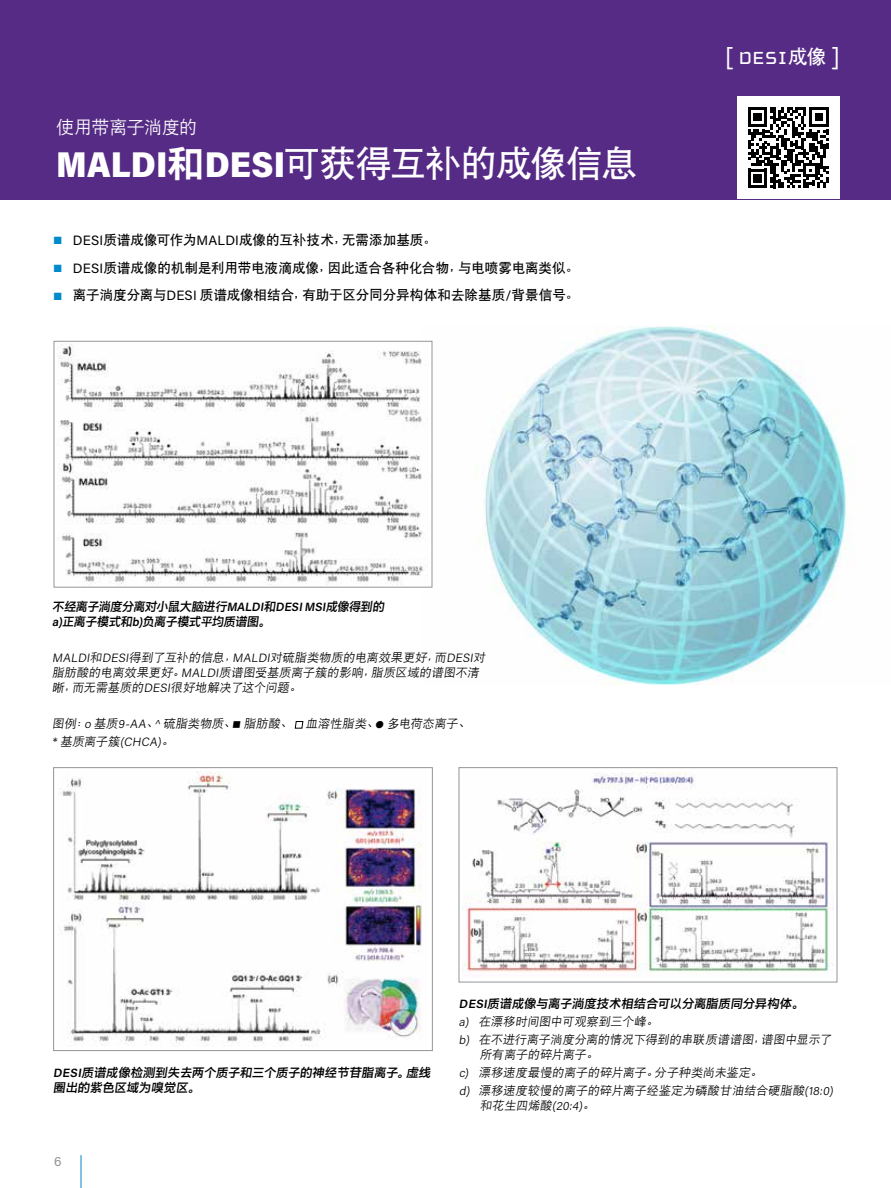
<style>
.page{position:relative;width:891px;height:1188px;background:#fff}
.page>*{position:absolute;margin:0;border:0;box-sizing:border-box;transform-origin:0 0}
.t1{font:700 36px "AR Hei GB";letter-spacing:-.02em;color:#fff}
.t2{font:25.5px "Cholla Unicase";color:#fff}
.t3{font:500 18px "AR Hei GB";letter-spacing:-.025em;color:#fff}
.t4{font:700 13.5px "AR Hei GB";color:#000}
.t5{font:13.5px "Acumin Pro";color:#939598}
.t6{font:500 12px/18px "AR Hei GB";color:#000}
.t7{font:12px/15px "ARUD Jing Xi Hei E1 G30 EB";color:#000}
.t8{font:300 12px "Acumin Pro";color:#000}
.s1{font-family:"Acumin Pro Semi Cond";font-weight:900}
.s2{font-family:"ARUD Jing Xi Hei E1 G30";font-weight:800}
.s3{color:#008ace}
.s4{font-family:"Acumin Pro";font-weight:400}
.s5{font-family:"AR Hei GB";font-weight:700;font-size:19.5px}
.s6{font-family:"Acumin Pro";font-weight:600}
.s7{font-family:"Acumin Pro";font-weight:300}
.s8{font-size:9px}
.s9{font-family:"AR Hei GB";font-weight:500}
</style>
<div class="page">
<hr style="left:81px;top:1155px;width:1px;height:33px;background:#008ace">
<img style="left:423px;top:325px;width:424px;height:360px">
<div style="left:0;top:0;width:891px;height:199px;background:#562b85"></div>
<div style="left:737px;top:96px;width:103px;height:103px;background:#fff"></div>
<svg style="left:748px;top:107px;width:81px;height:81px"></svg>
<img style="left:57px;top:343px;width:372px;height:242px">
<div style="left:54px;top:341px;width:378px;height:247px;border:1px solid #939598"></div>
<img style="left:59px;top:772px;width:363px;height:275px">
<div style="left:53px;top:767px;width:380px;height:284px;border:1px solid #939598"></div>
<img style="left:463px;top:772px;width:370px;height:202px">
<div style="left:459px;top:767px;width:378px;height:215px;border:1px solid #939598"></div>
<h3 class="t3" style="left:56px;top:118px;width:142px">使用带离子淌度的</h3>
<h1 class="t1" style="left:56px;top:145px;width:583px"><span class="s1">MALDI</span><span class="s2">和</span><span class="s1">DESI</span>可获得互补的成像信息</h1>
<p class="t4" style="left:54px;top:233px;width:383px"><span class="s3">■</span> <span class="s4">DESI</span>质谱成像可作为<span class="s4">MALDI</span>成像的互补技术，无需添加基质。</p>
<p class="t4" style="left:54px;top:261px;width:525px"><span class="s3">■</span> <span class="s4">DESI</span>质谱成像的机制是利用带电液滴成像，因此适合各种化合物，与电喷雾电离类似。</p>
<p class="t4" style="left:54px;top:288px;width:525px"><span class="s3">■</span> 离子淌度分离与<span class="s4">DESI</span> 质谱成像相结合，有助于区分同分异构体和去除基质<span class="s4">/</span>背景信号。</p>
<h2 class="t2" style="left:725px;top:45px;width:116px">[ DESI<span class="s5">成像</span> ]</h2>
<p class="t7" style="left:52px;top:600px;width:335px">不经离子淌度分离对小鼠大脑进行<span class="s6">MALDI</span>和<span class="s6">DESIMSI</span>成像得到的<span class="s6">a)</span>正离子模式和<span class="s6">b)</span>负离子模式平均质谱图。</p>
<p class="t6" style="left:52px;top:650px;width:436px;line-height:15px"><span class="s7">MALDI</span>和<span class="s7">DESI</span>得到了互补的信息，<span class="s7">MALDI</span>对硫脂类物质的电离效果更好，而<span class="s7">DESI</span>对脂肪酸的电离效果更好。<span class="s7">MALDI</span>质谱图受基质离子簇的影响，脂质区域的谱图不清晰，而无需基质的<span class="s7">DESI</span>很好地解决了这个问题。</p>
<p class="t6" style="left:52px;top:715px;width:420px">图例：<span class="s7">o</span> 基质<span class="s7">9-AA</span>、<span class="s7">^</span> 硫脂类物质、<span class="s8">■</span> 脂肪酸、 <span class="s8">■</span> 血溶性脂类、<span class="s8">●</span> 多电荷态离子、</p>
<p class="t8" style="left:52px;top:734px;width:123px">* <span class="s9">基质离子簇</span>(CHCA)<span class="s9">。</span></p>
<p class="t7" style="left:53px;top:1065px;width:381px"><span class="s6">DESI</span>质谱成像检测到失去两个质子和三个质子的神经节苷脂离子。虚线圈出的紫色区域为嗅觉区。</p>
<p class="t5" style="left:54px;top:1151px;width:9px">6</p>
<p class="t7" style="left:459px;top:996px;width:348px"><span class="s6">DESI</span>质谱成像与离子淌度技术相结合可以分离脂质同分异构体。</p>
<p class="t6" style="left:459px;top:1012px;width:375px"><span class="s7">a)</span> 在漂移时间图中可观察到三个峰。<br><span class="s7">b)</span> 在不进行离子淌度分离的情况下得到的串联质谱谱图，谱图中显示了</p>
<p class="t6" style="left:459px;top:1045px;width:378px;text-indent:21px">所有离子的碎片离子。<br><span class="s7">c)</span> 漂移速度最慢的离子的碎片离子。分子种类尚未鉴定。<br><span class="s7">d)</span> 漂移速度较慢的离子的碎片离子经鉴定为磷酸甘油结合硬脂酸<span class="s7">(18:0)</span></p>
<p class="t6" style="left:480px;top:1096px;width:117px">和花生四烯酸<span class="s7">(20:4)</span>。</p>
</div>
